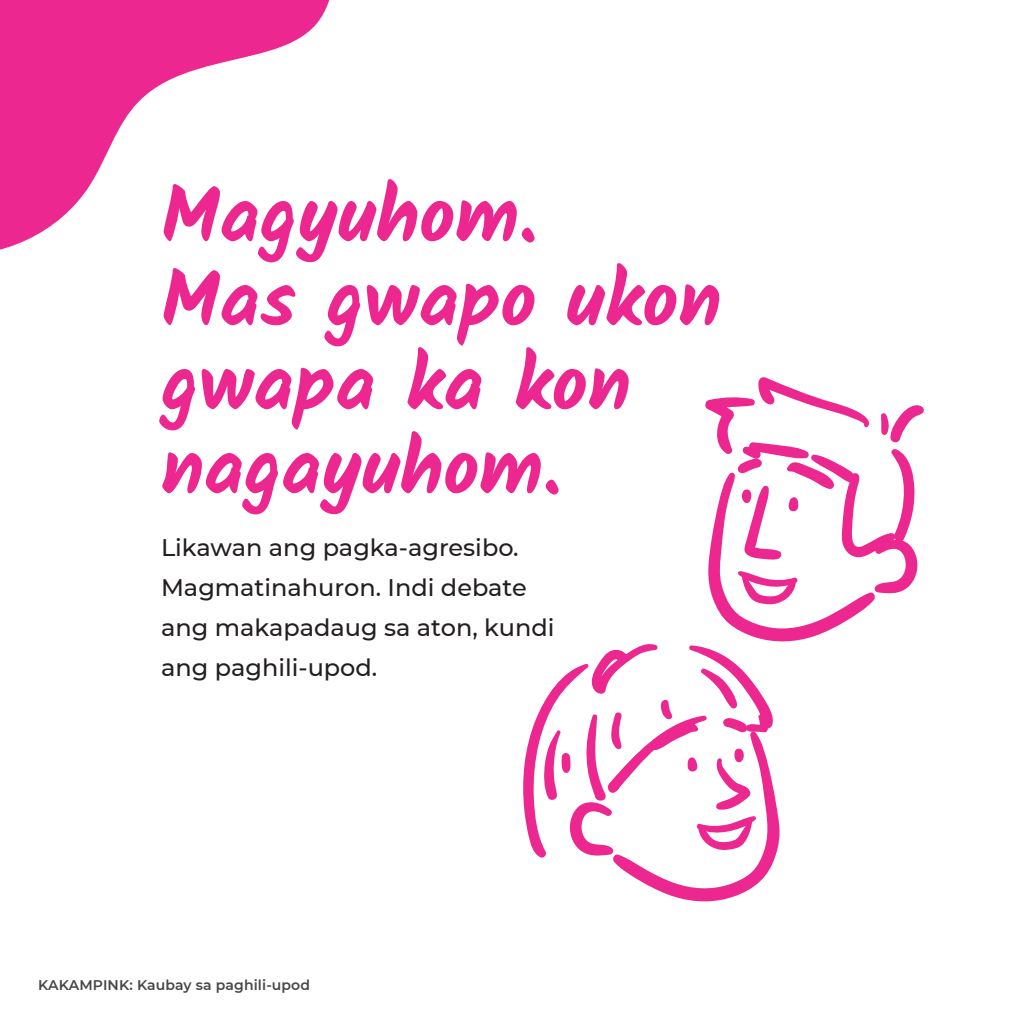
<style>
.page{position:relative;width:1024px;height:1024px;background:#fff}
.page>*{position:absolute;margin:0;border:0;box-sizing:border-box;transform-origin:0 0}
.t1{font:700 78px/84px "Kalam";color:#ec278f}
.t2{font:500 24px/40px "Montserrat";color:#231f20}
.t3{font:600 14px "Montserrat";letter-spacing:.01em;color:#474647}
</style>
<div class="page">
<svg style="left:523px;top:377px;width:401px;height:525px"></svg>
<svg style="left:0;top:0;width:330px;height:250px"></svg>
<h1 class="t1" style="left:161px;top:173px;width:562px">Magyuhom.<br>Mas gwapo ukon gwapa ka kon nagayuhom.</h1>
<p class="t2" style="left:161px;top:527px;width:395px">Likawan ang pagka-agresibo.<br>Magmatinahuron. Indi debate ang makapadaug sa aton, kundi ang paghili-upod.</p>
<p class="t3" style="left:38px;top:975px;width:273px">KAKAMPINK: Kaubay sa paghili-upod</p>
</div>
